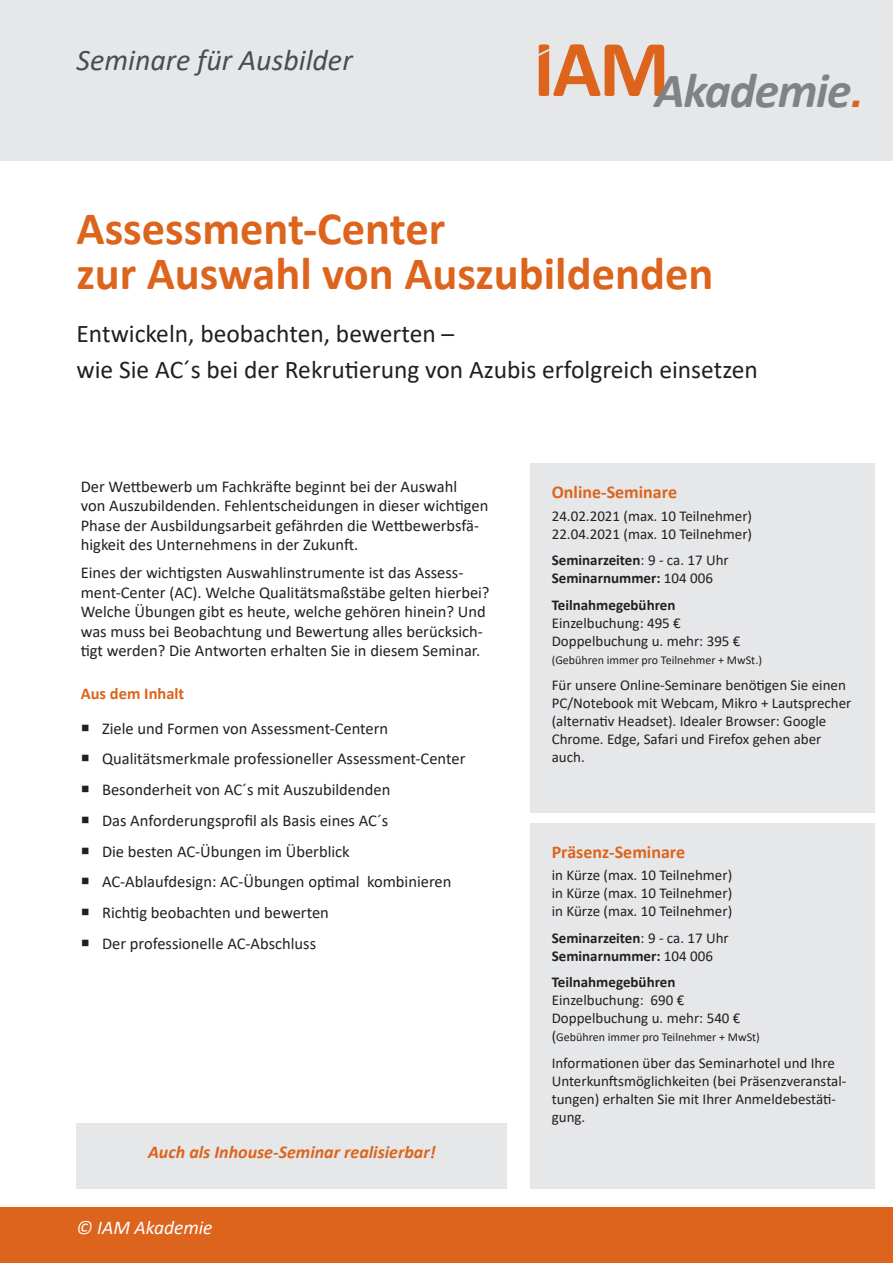
<style>
.page{position:relative;width:893px;height:1263px;background:#fff}
.page>*{position:absolute;margin:0;border:0;box-sizing:border-box;transform-origin:0 0}
.t1{font:italic 700 49.5px "Calibri";letter-spacing:-.025em;color:#808285}
.t2{font:700 46.5px/45px "Calibri";color:#dc641c}
.t3{font:italic 30px "Calibri";color:#4b4c4d}
.t4{font:25.5px/36px "Calibri";color:#231f20}
.t5{font:italic 19.5px "Calibri";color:#fff}
.t6{font:italic 700 18px "Calibri";color:#dc641c}
.t7{font:700 18px "Calibri";color:#dc641c}
.t8{font:16.5px/19.5px "Calibri";color:#231f20}
.t9{font:700 16.5px "Calibri";color:#dc641c}
.t10{font:15px/18px "Calibri";color:#231f20}
.t11{font:700 15px/18px "Calibri";color:#231f20}
.t12{font:12px "Calibri";color:#231f20}
.s1{font-family:"Arial";font-size:45px;color:#dc641c}
.s2{font-weight:400}
.s3{font-size:15px}
</style>
<div class="page">
<div style="left:0;top:0;width:893px;height:161px;background:#e6e7e9"></div>
<div style="left:0;top:1207px;width:893px;height:56px;background:#dc641c"></div>
<div style="left:530px;top:463px;width:345px;height:350px;background:#e6e7e9"></div>
<div style="left:530px;top:823px;width:345px;height:366px;background:#e6e7e9"></div>
<div style="left:77px;top:1123px;width:430px;height:66px;background:#e6e7e9"></div>
<h3 class="t3" style="left:77px;top:39px;width:278px">Seminare für Ausbilder</h3>
<h1 class="t1" style="left:533px;top:56px;width:331px"><sup>IAM</sup>Akademie<span class="s1">.</span></h1>
<h2 class="t2" style="left:77px;top:206px;width:638px">Assessment-Center<br>zur Auswahl von Auszubildenden</h2>
<h3 class="t4" style="left:77px;top:315px;width:683px">Entwickeln, beobachten, bewerten –<br>wie Sie AC´s bei der Rekrutierung von Azubis erfolgreich einsetzen</h3>
<p class="t8" style="left:81px;top:476px;width:409px">Der Wettbewerb um Fachkräfte beginnt bei der Auswahl<br>von Auszubildenden. Fehlentscheidungen in dieser wichtigen Phase der Ausbildungsarbeit gefährden die Wettbewerbsfä&shy;higkeit des Unternehmens in der Zukunft.</p>
<p class="t8" style="left:81px;top:563px;width:410px">Eines der wichtigsten Auswahlinstrumente ist das Assess&shy;ment-Center (AC). Welche Qualitätsmaßstäbe gelten hierbei?<br>Welche Übungen gibt es heute, welche gehören hinein? Und was muss bei Beobachtung und Bewertung alles berücksich&shy;tigt werden? Die Antworten erhalten Sie in diesem Seminar.</p>
<p class="t9" style="left:81px;top:681px;width:105px">Aus dem Inhalt</p>
<p class="t8" style="left:102px;top:712px;width:365px;line-height:30.8px">Ziele und Formen von Assessment-Centern Qualitätsmerkmale professioneller Assessment-Center Besonderheit von AC´s mit Auszubildenden<br>Das Anforderungsprofil als Basis eines AC´s<br>Die besten AC-Übungen im Überblick AC-Ablaufdesign: AC-Übungen optimal kombinieren Richtig beobachten und bewerten<br>Der professionelle AC-Abschluss</p>
<p class="t6" style="left:148px;top:1139px;width:289px">Auch als Inhouse-Seminar realisierbar!</p>
<p class="t5" style="left:77px;top:1214px;width:138px">© IAM Akademie</p>
<p class="t7" style="left:552px;top:480px;width:127px">Online-Seminare</p>
<p class="t10" style="left:552px;top:506px;width:202px">24.02.2021 (max. 10 Teilnehmer)<br>22.04.2021 (max. 10 Teilnehmer)</p>
<p class="t11" style="left:552px;top:551px;width:179px">Seminarzeiten<span class="s2">: 9 - ca. 17 Uhr<br></span>Seminarnummer: <span class="s2">104 006</span></p>
<p class="t11" style="left:552px;top:595px;width:125px">Teilnahmegebühren</p>
<p class="t10" style="left:552px;top:613px;width:190px">Einzelbuchung: 495 €<br>Doppelbuchung u. mehr: 395 €</p>
<p class="t12" style="left:552px;top:651px;width:212px">(Gebühren immer pro Teilnehmer + MwSt.)</p>
<p class="t10" style="left:552px;top:676px;width:301px">Für unsere Online-Seminare benötigen Sie einen PC/Notebook mit Webcam, Mikro + Lautsprecher (alternativ Headset). Idealer Browser: Google Chrome. Edge, Safari und Firefox gehen aber auch.</p>
<p class="t7" style="left:552px;top:839px;width:135px">Präsenz-Seminare</p>
<p class="t10" style="left:552px;top:866px;width:182px;text-align:justify">in Kürze (max. 10 Teilnehmer) in Kürze (max. 10 Teilnehmer) in Kürze (max. 10 Teilnehmer)</p>
<p class="t11" style="left:552px;top:928px;width:179px">Seminarzeiten<span class="s2">: 9 - ca. 17 Uhr<br></span>Seminarnummer: <span class="s2">104 006</span></p>
<p class="t11" style="left:552px;top:973px;width:125px">Teilnahmegebühren</p>
<p class="t10" style="left:552px;top:991px;width:190px">Einzelbuchung: 690 €<br>Doppelbuchung u. mehr: 540 €</p>
<p class="t12" style="left:552px;top:1029px;width:210px"><span class="s3">(</span>Gebühren immer pro Teilnehmer + MwSt)</p>
<p class="t10" style="left:552px;top:1053px;width:296px">Informationen über das Seminarhotel und Ihre Unterkunftsmöglichkeiten (bei Präsenzveranstal&shy;tungen) erhalten Sie mit Ihrer Anmeldebestäti&shy;gung.</p>
</div>
